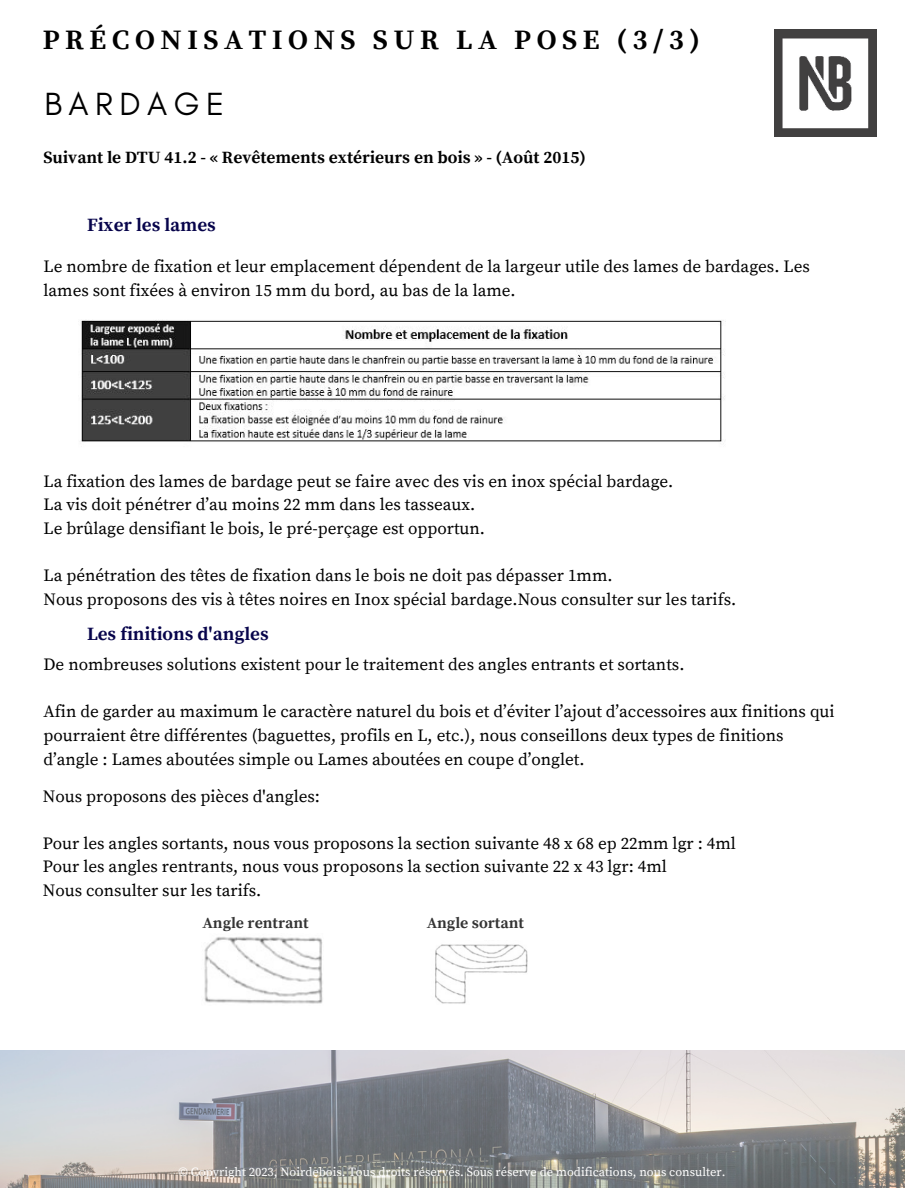
<style>
.page{position:relative;width:918px;height:1188px;background:#fff}
.page>*{position:absolute;margin:0;border:0;box-sizing:border-box;transform-origin:0 0}
.t1{font:32.7px "Glacial Indifference";letter-spacing:.2em;color:#000}
.t2{font:700 28.05px "Source Serif Pro";letter-spacing:.2em;color:#000}
.t3{font:700 18.6px "Source Serif Pro";color:#07044b}
.t4{font:17.1px/23.7px "Source Serif Pro";color:#000}
.t5{font:700 17.1px "Source Serif Pro";color:#000}
.t6{font:700 15.6px "Source Serif Pro";color:#343434}
.t7{font:12.45px "Source Serif Pro";color:#fff}
</style>
<div class="page">
<img style="left:0;top:1050px;width:904px;height:138px">
<img style="left:774px;top:29px;width:102px;height:107px">
<img style="left:81px;top:320px;width:645px;height:124px">
<img style="left:204px;top:937px;width:119px;height:67px">
<img style="left:435px;top:944px;width:93px;height:60px">
<h2 class="t2" style="left:43px;top:23px;width:658px">PRÉCONISATIONS SUR LA POSE (3/3)</h2>
<h1 class="t1" style="left:44px;top:86px;width:182px">BARDAGE</h1>
<p class="t5" style="left:43px;top:148px;width:544px">Suivant le DTU 41.2 - « Revêtements extérieurs en bois » - (Août 2015)</p>
<p class="t3" style="left:87px;top:214px;width:130px">Fixer les lames</p>
<p class="t4" style="left:43px;top:255px;width:768px">Le nombre de fixation et leur emplacement dépendent de la largeur utile des lames de bardages. Les lames sont fixées à environ 15 mm du bord, au bas de la lame.</p>
<p class="t4" style="left:43px;top:470px;width:631px">La fixation des lames de bardage peut se faire avec des vis en inox spécial bardage.<br>La vis doit pénétrer d’au moins 22 mm dans les tasseaux.<br>Le brûlage densifiant le bois, le pré-perçage est opportun.</p>
<p class="t4" style="left:43px;top:564px;width:694px">La pénétration des têtes de fixation dans le bois ne doit pas dépasser 1mm.<br>Nous proposons des vis à têtes noires en Inox spécial bardage.Nous consulter sur les tarifs.</p>
<p class="t3" style="left:87px;top:622px;width:183px">Les finitions d'angles</p>
<p class="t4" style="left:44px;top:653px;width:642px">De nombreuses solutions existent pour le traitement des angles entrants et sortants.</p>
<p class="t4" style="left:43px;top:700px;width:793px">Afin de garder au maximum le caractère naturel du bois et d’éviter l’ajout d’accessoires aux finitions qui pourraient être différentes (baguettes, profils en L, etc.), nous conseillons deux types de finitions d’angle : Lames aboutées simple ou Lames aboutées en coupe d’onglet.</p>
<p class="t4" style="left:43px;top:785px;width:279px">Nous proposons des pièces d'angles:</p>
<p class="t4" style="left:43px;top:832px;width:695px">Pour les angles sortants, nous vous proposons la section suivante 48 x 68 ep 22mm lgr : 4ml<br>Pour les angles rentrants, nous vous proposons la section suivante 22 x 43 lgr: 4ml<br>Nous consulter sur les tarifs.</p>
<p class="t6" style="left:202px;top:913px;width:108px">Angle rentrant</p>
<p class="t6" style="left:427px;top:913px;width:99px">Angle sortant</p>
<p class="t7" style="left:179px;top:1164px;width:548px">© Copyright 2023, Noirdebois. Tous droits réservés. Sous réserve de modifications, nous consulter.</p>
</div>
